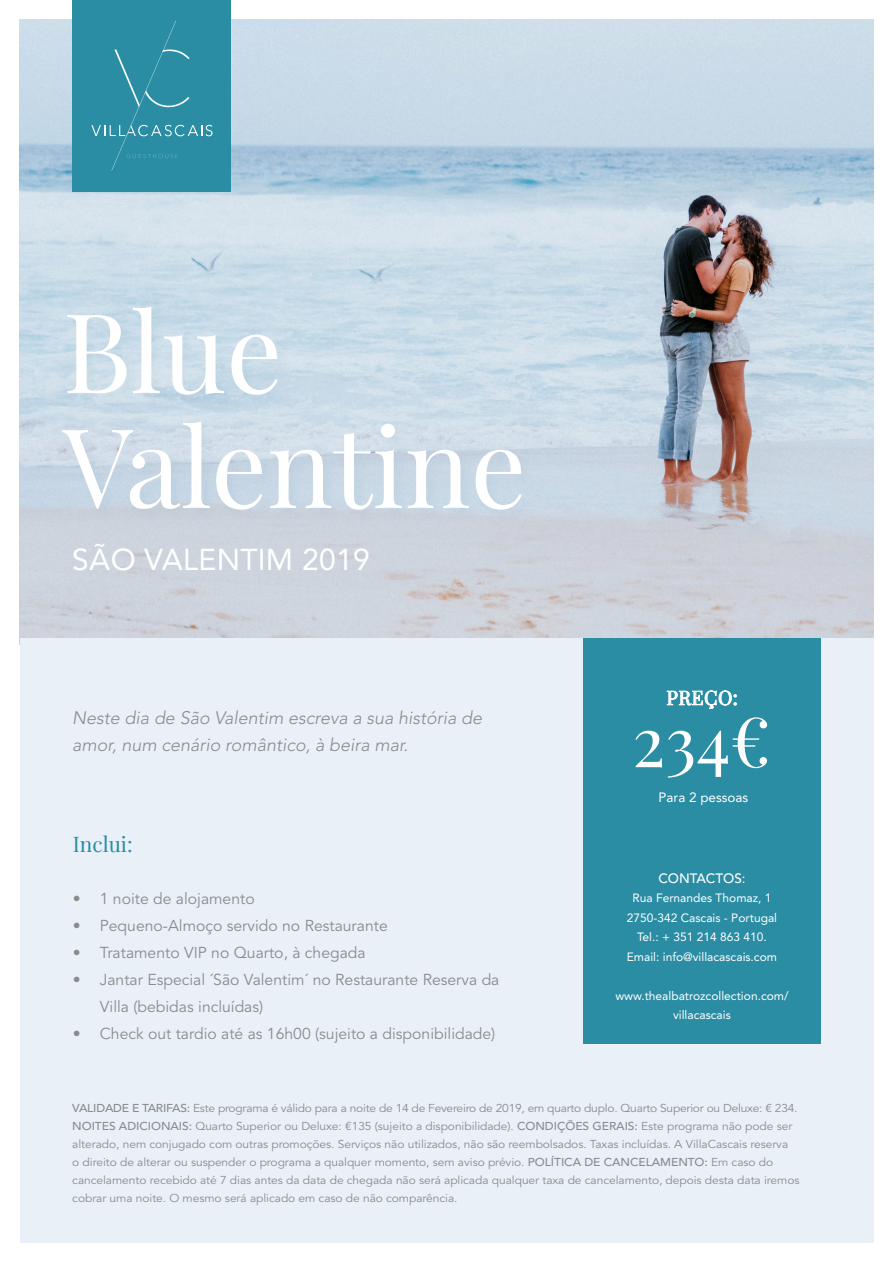
<style>
.page{position:relative;width:893px;height:1263px;background:#fff}
.page>*{position:absolute;margin:0;border:0;box-sizing:border-box;transform-origin:0 0}
.t1{font:110.55px "Playfair Display";color:#fff}
.t2{font:69px "Playfair Display";color:#fff}
.t3{font:30px "Avenir LT Std";letter-spacing:.01em;color:#fff}
.t4{font:21px "Playfair Display";color:#2a8da4}
.t5{font:19.5px "Playfair Display";letter-spacing:.03em;color:#fff}
.t6{font:italic 300 18px/27px "Avenir LT Std";color:#8a8c8c}
.t7{font:15.75px/27px "Avenir LT Std";color:#8a8c8c}
.t8{font:13.5px "Avenir LT Std";color:#fff}
.t9{font:500 13.5px "Avenir LT Std";color:#fff}
.t10{font:12px "Avenir LT Std";color:#fff}
.t11{font:11.4px/18px "Avenir LT Std";letter-spacing:-.005em;color:#8a8c8c;scale:1.05 1}
.s1{font-weight:400}
.s2{font-weight:500}
</style>
<div class="page">
<img style="left:20px;top:20px;width:853px;height:619px">
<div style="left:20px;top:639px;width:853px;height:604px;background:#e9f0f7"></div>
<div style="left:583px;top:639px;width:238px;height:405px;background:#2a8da4"></div>
<div style="left:73px;top:0;width:158px;height:191px;background:#2a8da4"></div>
<div style="left:61px;top:305px;width:474px;height:219px;background:#156a91;opacity:.05"></div>
<svg style="left:667px;top:690px;width:70px;height:19px"></svg>
<svg style="left:91px;top:21px;width:121px;height:150px"></svg>
<p class="t1" style="left:63px;top:265px;width:221px">Blue</p>
<p class="t1" style="left:63px;top:380px;width:465px">Valentine</p>
<p class="t3" style="left:72px;top:542px;width:299px">SÃO VALENTIM 2019</p>
<p class="t6" style="left:72px;top:704px;width:411px">Neste dia de São Valentim escreva a sua história de amor, num cenário romântico, à beira mar.</p>
<p class="t4" style="left:73px;top:827px;width:61px">Inclui:</p>
<p class="t7" style="left:73px;top:886px;width:183px">• 1 noite de alojamento</p>
<p class="t7" style="left:73px;top:913px;width:316px">• Pequeno-Almoço servido no Restaurante</p>
<p class="t7" style="left:73px;top:940px;width:294px">• Tratamento VIP no Quarto, à chegada</p>
<p class="t7" style="left:100px;top:967px;width:401px;text-indent:-27px">• Jantar Especial ´São Valentim´ no Restaurante Reserva da<br>Villa (bebidas incluídas)</p>
<p class="t7" style="left:73px;top:1021px;width:424px">• Check out tardio até as 16h00 (sujeito a disponibilidade)</p>
<p class="t5" style="left:666px;top:682px;width:73px">PREÇO:</p>
<p class="t2" style="left:632px;top:687px;width:140px">234€</p>
<p class="t8" style="left:659px;top:789px;width:91px">Para 2 pessoas</p>
<p class="t9" style="left:658px;top:870px;width:89px">CONTACTOS<span class="s1">:</span></p>
<p class="t10" style="left:632px;top:891px;width:140px">Rua Fernandes Thomaz, 1</p>
<p class="t10" style="left:627px;top:910px;width:152px">2750-342 Cascais - Portugal</p>
<p class="t10" style="left:637px;top:930px;width:131px">Tel.: + 351 214 863 410.</p>
<p class="t10" style="left:627px;top:949px;width:152px">Email: info@villacascais.com</p>
<p class="t10" style="left:615px;top:988px;width:175px">www.thealbatrozcollection.com/</p>
<p class="t10" style="left:673px;top:1008px;width:59px">villacascais</p>
<p class="t11" style="left:72px;top:1099px;width:694px"><span class="s2">VALIDADE E TARIFAS:</span> Este programa é válido para a noite de 14 de Fevereiro de 2019, em quarto duplo. Quarto Superior ou Deluxe: € 234.<br><span class="s2">NOITES ADICIONAIS:</span> Quarto Superior ou Deluxe: €135 (sujeito a disponibilidade). <span class="s2">CONDIÇÕES GERAIS:</span> Este programa não pode ser alterado, nem conjugado com outras promoções. Serviços não utilizados, não são reembolsados. Taxas incluídas. A VillaCascais reserva<br>o direito de alterar ou suspender o programa a qualquer momento, sem aviso prévio. <span class="s2">POLÍTICA DE CANCELAMENTO:</span> Em caso do cancelamento recebido até 7 dias antes da data de chegada não será aplicada qualquer taxa de cancelamento, depois desta data iremos cobrar uma noite. O mesmo será aplicado em caso de não comparência.</p>
</div>
